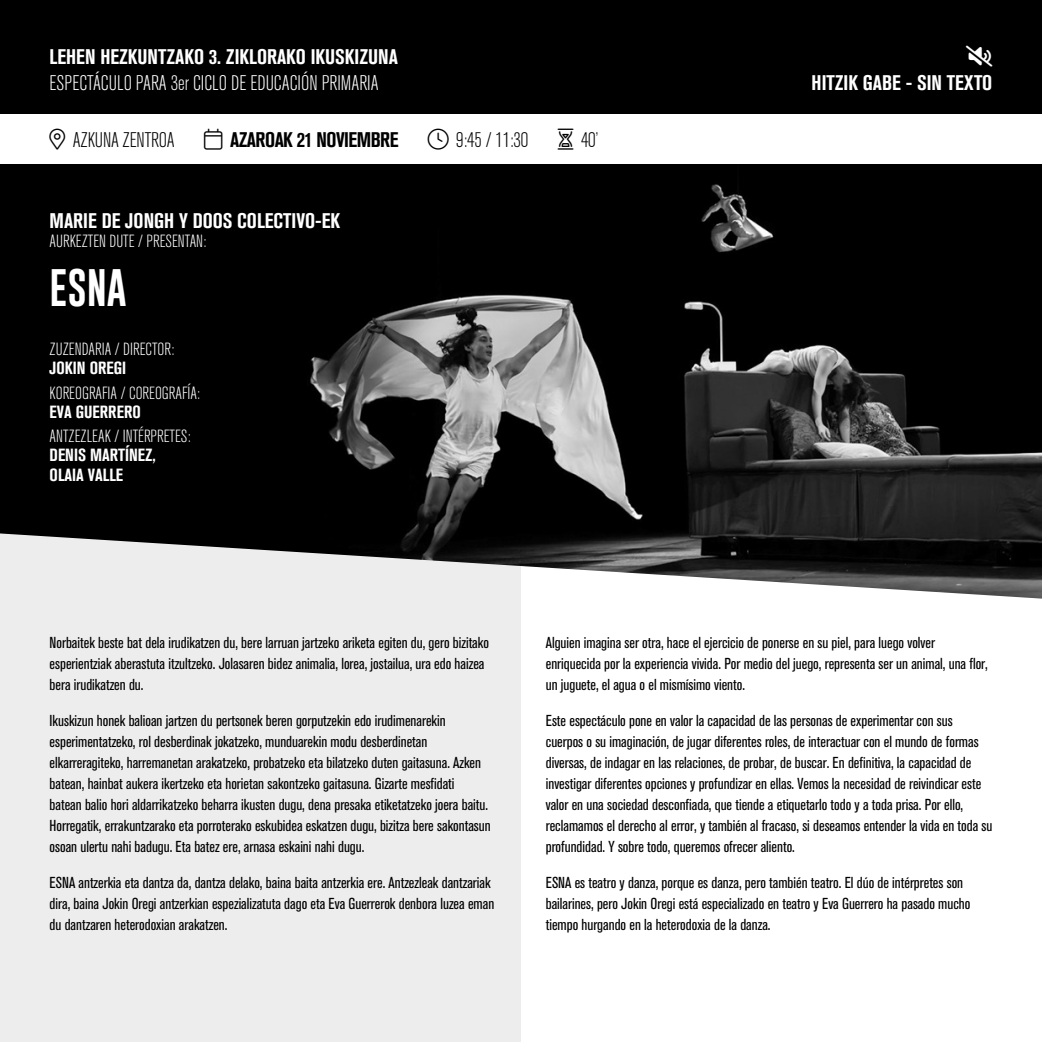
<style>
.page{position:relative;width:1042px;height:1042px;background:#fff}
.page>*{position:absolute;margin:0;border:0;box-sizing:border-box;transform-origin:0 0}
.t1{font:38.5px "Gobold Lowplus";color:#fff}
.t2{font:300 condensed 21px/25.2px "Akzidenz Grotesk BQ";color:#fff}
.t3{font:700 condensed 21px "Akzidenz Grotesk BQ";color:#fff}
.t4{font:300 condensed 21px "Akzidenz Grotesk BQ";letter-spacing:-.01em;color:#000}
.t5{font:700 condensed 21px "Akzidenz Grotesk BQ";letter-spacing:-.025em;color:#000}
.t6{font:300 condensed 17.5px "Akzidenz Grotesk BQ";color:#fff}
.t7{font:700 condensed 17.5px/19.2px "Akzidenz Grotesk BQ";color:#fff}
.Texto_espectáculos{font:condensed 15.75px/21px "Akzidenz Grotesk BQ";color:#000}
.s1{font-weight:700}
.s2{font-weight:300}
</style>
<div class="page">
<div style="left:0;top:598px;width:521px;height:444px;background:#ededed"></div>
<img style="left:0;top:164px;width:1042px;height:434px">
<div style="left:0;top:0;width:1042px;height:114px;background:#000"></div>
<p class="t2" style="left:50px;top:45px;width:350px"><span class="s1">LEHEN HEZKUNTZAKO 3. ZIKLORAKO IKUSKIZUNA<br></span>ESPECTÁCULO PARA 3er CICLO DE EDUCACIÓN PRIMARIA</p>
<p class="t4" style="left:73px;top:129px;width:103px">AZKUNA ZENTROA</p>
<p class="t5" style="left:204px;top:128px;width:196px">✓ AZAROAK 21 NOVIEMBRE</p>
<p class="t4" style="left:456px;top:129px;width:74px">9:45 / 11:30</p>
<p class="t4" style="left:581px;top:129px;width:19px">40’</p>
<p class="t3" style="left:50px;top:209px;width:292px">MARIE DE JONGH Y DOOS COLECTIVO-EK</p>
<p class="t6" style="left:50px;top:232px;width:158px">AURKEZTEN DUTE / PRESENTAN:</p>
<p class="t1" style="left:50px;top:263px;width:79px">ESNA</p>
<p class="t6" style="left:50px;top:340px;width:126px">ZUZENDARIA / DIRECTOR:</p>
<p class="t7" style="left:50px;top:359px;width:78px">JOKIN OREGI</p>
<p class="t6" style="left:50px;top:383px;width:152px">KOREOGRAFIA / COREOGRAFÍA:</p>
<p class="t7" style="left:50px;top:402px;width:93px">EVA GUERRERO</p>
<p class="t7" style="left:50px;top:426px;width:143px"><span class="s2">ANTZEZLEAK / INTÉRPRETES:<br></span>DENIS MARTÍNEZ,<br>OLAIA VALLE</p>
<p class="t3" style="left:811px;top:70px;width:182px">HITZIK GABE - SIN TEXTO</p>
<p class="Texto_espectáculos" style="left:50px;top:632px;width:441px">Norbaitek beste bat dela irudikatzen du, bere larruan jartzeko ariketa egiten du, gero bizitako esperientziak aberastuta itzultzeko. Jolasaren bidez animalia, lorea, jostailua, ura edo haizea bera irudikatzen du.</p>
<p class="Texto_espectáculos" style="left:50px;top:710px;width:442px">Ikuskizun honek balioan jartzen du pertsonek beren gorputzekin edo irudimenarekin esperimentatzeko, rol desberdinak jokatzeko, munduarekin modu desberdinetan elkarreragiteko, harremanetan arakatzeko, probatzeko eta bilatzeko duten gaitasuna. Azken batean, hainbat aukera ikertzeko eta horietan sakontzeko gaitasuna. Gizarte mesfidati<br>batean balio hori aldarrikatzeko beharra ikusten dugu, dena presaka etiketatzeko joera baitu.<br>Horregatik, errakuntzarako eta porroterako eskubidea eskatzen dugu, bizitza bere sakontasun osoan ulertu nahi badugu. Eta batez ere, arnasa eskaini nahi dugu.</p>
<p class="Texto_espectáculos" style="left:50px;top:872px;width:446px">ESNA antzerkia eta dantza da, dantza delako, baina baita antzerkia ere. Antzezleak dantzariak dira, baina Jokin Oregi antzerkian espezializatuta dago eta Eva Guerrerok denbora luzea eman du dantzaren heterodoxian arakatzen.</p>
<p class="Texto_espectáculos" style="left:546px;top:632px;width:443px">Alguien imagina ser otra, hace el ejercicio de ponerse en su piel, para luego volver enriquecida por la experiencia vivida. Por medio del juego, representa ser un animal, una flor, un juguete, el agua o el mismísimo viento.</p>
<p class="Texto_espectáculos" style="left:546px;top:710px;width:448px">Este espectáculo pone en valor la capacidad de las personas de experimentar con sus cuerpos o su imaginación, de jugar diferentes roles, de interactuar con el mundo de formas diversas, de indagar en las relaciones, de probar, de buscar. En definitiva, la capacidad de investigar diferentes opciones y profundizar en ellas. Vemos la necesidad de reivindicar este valor en una sociedad desconfiada, que tiende a etiquetarlo todo y a toda prisa. Por ello, reclamamos el derecho al error, y también al fracaso, si deseamos entender la vida en toda su profundidad. Y sobre todo, queremos ofrecer aliento.</p>
<p class="Texto_espectáculos" style="left:546px;top:872px;width:426px">ESNA es teatro y danza, porque es danza, pero también teatro. El dúo de intérpretes son bailarines, pero Jokin Oregi está especializado en teatro y Eva Guerrero ha pasado mucho tiempo hurgando en la heterodoxia de la danza.</p>
</div>
